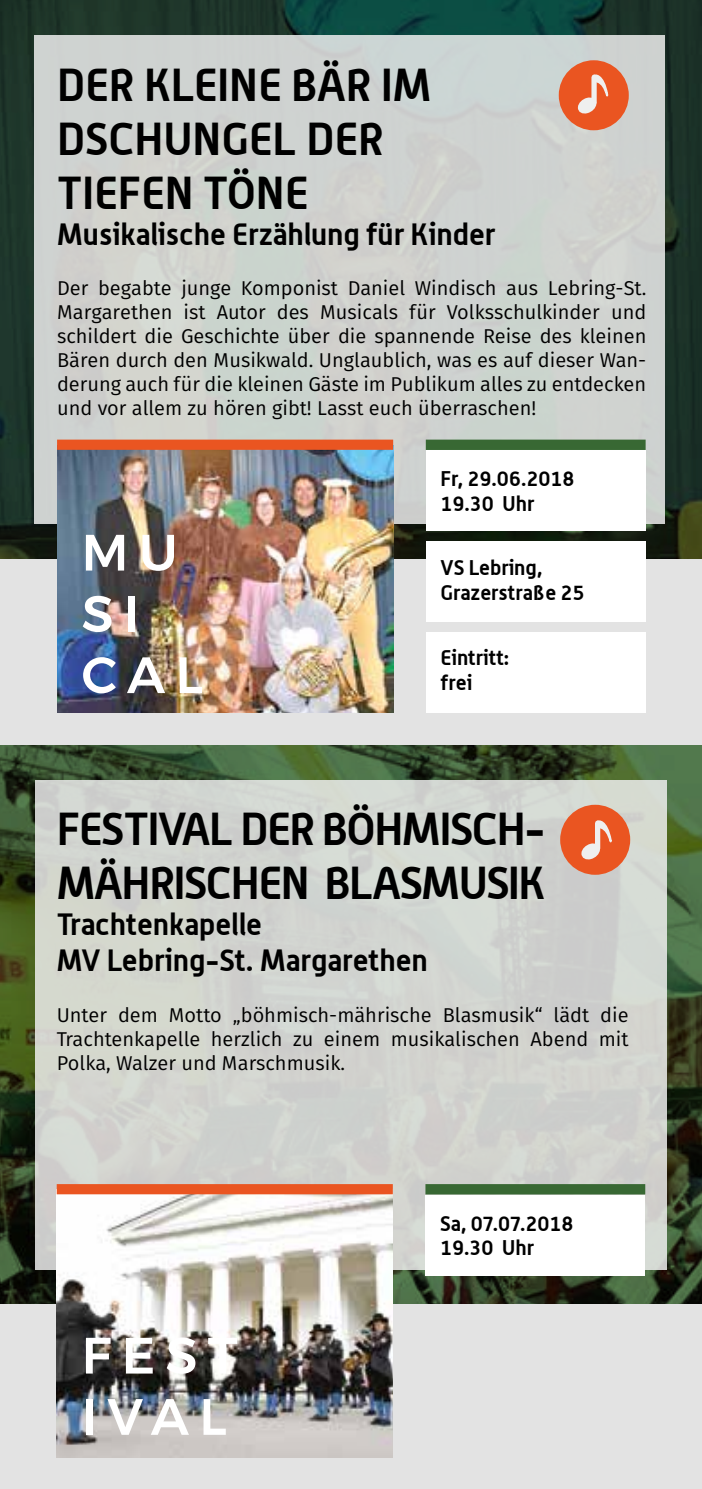
<style>
.page{position:relative;width:702px;height:1489px;background:#fff}
.page>*{position:absolute;margin:0;border:0;box-sizing:border-box;transform-origin:0 0}
.t1{font:500 51px/61.2px "Montserrat";letter-spacing:.2em;color:#fff}
.t2{font:700 45px/54px "Alwyn";letter-spacing:-.03em;color:#000}
.t3{font:700 45px/54px "Alwyn";color:#000}
.t4{font:700 30px/36px "Alwyn";color:#000}
.t5{font:700 20.75px/24.8px "Alwyn";color:#000}
.t6{font:20px/24px "Fira Sans";color:#000;text-align:justify}
</style>
<div class="page">
<div style="left:0;top:1303px;width:702px;height:185px;background:#e3e3e3"></div>
<img style="left:0;top:744px;width:702px;height:559px">
<img style="left:0;top:0;width:702px;height:559px">
<div style="left:35px;top:780px;width:631px;height:489px;background:#d2d4ce"></div>
<div style="left:425px;top:1194px;width:220px;height:81px;background:#fff"></div>
<div style="left:425px;top:1183px;width:220px;height:11px;background:#386833"></div>
<img style="left:57px;top:1194px;width:336px;height:262px">
<div style="left:57px;top:1183px;width:336px;height:11px;background:#ea5521"></div>
<div style="left:560px;top:804px;width:70px;height:70px;background:#ea5521;border-radius:50%"></div>
<svg style="left:582px;top:820px;width:30px;height:39px"></svg>
<div style="left:35px;top:35px;width:630px;height:489px;background:#cfd3cf"></div>
<div style="left:426px;top:450px;width:219px;height:80px;background:#fff"></div>
<div style="left:0;top:559px;width:702px;height:185px;background:#e3e3e3"></div>
<div style="left:426px;top:541px;width:219px;height:80px;background:#fff"></div>
<div style="left:426px;top:632px;width:219px;height:80px;background:#fff"></div>
<div style="left:426px;top:439px;width:219px;height:11px;background:#386833"></div>
<img style="left:57px;top:450px;width:336px;height:262px">
<div style="left:57px;top:439px;width:336px;height:11px;background:#ea5521"></div>
<div style="left:558px;top:60px;width:70px;height:70px;background:#ea5521;border-radius:50%"></div>
<svg style="left:578px;top:74px;width:31px;height:39px"></svg>
<h2 class="t3" style="left:57px;top:57px;width:376px">DER KLEINE BÄR IM<br>DSCHUNGEL DER<br>TIEFEN TÖNE</h2>
<h3 class="t4" style="left:57px;top:215px;width:440px">Musikalische Erzählung für Kinder</h3>
<p class="t6" style="left:57px;top:276px;width:590px">Der begabte junge Komponist Daniel Windisch aus Lebring-St.<br>Margarethen ist Autor des Musicals für Volksschulkinder und schildert die Geschichte über die spannende Reise des kleinen Bären durch den Musikwald. Unglaublich, was es auf dieser Wan&shy;derung auch für die kleinen Gäste im Publikum alles zu entdecken und vor allem zu hören gibt! Lasst euch überraschen!</p>
<h1 class="t1" style="left:81px;top:517px;width:123px">MU<br>SI<br>CAL</h1>
<p class="t5" style="left:440px;top:465px;width:135px">Fr, 29.06.2018<br>19.30 Uhr</p>
<p class="t5" style="left:440px;top:555px;width:146px">VS Lebring,<br>Grazerstraße 25</p>
<p class="t5" style="left:440px;top:645px;width:70px">Eintritt: frei</p>
<h2 class="t2" style="left:57px;top:801px;width:490px">FESTIVAL DER BÖHMISCH-<br>MÄHRISCHEN BLASMUSIK</h2>
<h3 class="t4" style="left:57px;top:905px;width:372px">Trachtenkapelle<br>MV Lebring-St. Margarethen</h3>
<p class="t6" style="left:57px;top:1002px;width:573px">Unter dem Motto „böhmisch-mährische Blasmusik“ lädt die Trachtenkapelle herzlich zu einem musikalischen Abend mit Polka, Walzer und Marschmusik.</p>
<h1 class="t1" style="left:81px;top:1320px;width:158px">FEST<br>IVAL</h1>
<p class="t5" style="left:440px;top:1210px;width:135px">Sa, 07.07.2018<br>19.30 Uhr</p>
</div>
